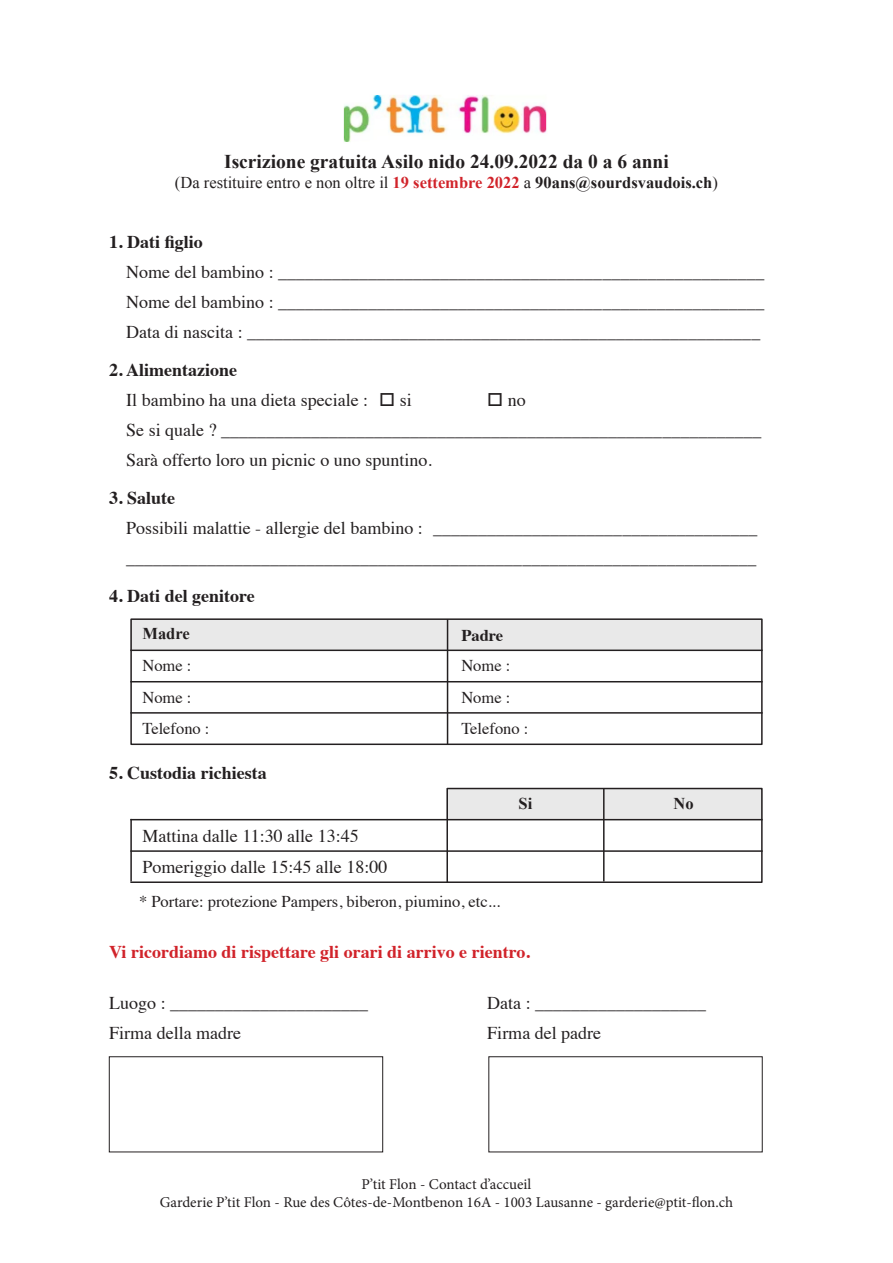
<style>
.page{position:relative;width:893px;height:1263px;background:#fff}
.page>*{position:absolute;margin:0;border:0;box-sizing:border-box;transform-origin:0 0}
.t1{font:700 19.5px "Times New Roman";color:#231f20}
.t2{font:18px "Times";color:#231f20}
.t3{font:700 18px "Times";color:#231f20}
.t4{font:700 18px "Times";color:#d1232a}
.t5{font:16.5px "Times";color:#231f20}
.t6{font:16.5px "Times New Roman";color:#231f20}
.t7{font:700 16.5px "Times New Roman";color:#231f20}
.t8{font:700 16.5px "Times";color:#231f20}
.t9{font:15px "Minion Pro";color:#231f20}
.s1{font-weight:700;color:#d1232a}
.s2{font-weight:700}
</style>
<div class="page">
<img style="left:343px;top:95px;width:204px;height:47px">
<div style="left:130px;top:618px;width:633px;height:127px;border:2px solid #231f20"></div>
<hr style="left:447px;top:619px;width:1px;height:125px;background:#231f20">
<hr style="left:130px;top:712px;width:633px;height:2px;background:#231f20">
<hr style="left:130px;top:681px;width:633px;height:1px;background:#231f20">
<div style="left:130px;top:619px;width:633px;height:32px;background:#e9e9e9"></div>
<div style="left:446px;top:788px;width:317px;height:95px;border:2px solid #231f20"></div>
<hr style="left:130px;top:819px;width:633px;height:1px;background:#231f20">
<hr style="left:130px;top:819px;width:2px;height:62px;background:#231f20">
<hr style="left:130px;top:850px;width:633px;height:2px;background:#231f20">
<div style="left:446px;top:788px;width:317px;height:32px;background:linear-gradient(to bottom,#ebebeb,#e5e5e5)"></div>
<hr style="left:603px;top:788px;width:2px;height:93px;background:#231f20">
<hr style="left:130px;top:881px;width:318px;height:2px;background:#231f20">
<div style="left:109px;top:1056px;width:274px;height:96px;border:1px solid #231f20"></div>
<div style="left:488px;top:1056px;width:275px;height:96px;border:1px solid #231f20"></div>
<p class="t1" style="left:224px;top:148px;width:446px">Iscrizione gratuita Asilo nido 24.09.2022 da 0 a 6 anni</p>
<p class="t6" style="left:175px;top:172px;width:544px">(Da restituire entro e non oltre il <span class="s1">19 settembre 2022</span> a <span class="s2">90ans@sourdsvaudois.ch</span>)</p>
<p class="t3" style="left:109px;top:225px;width:95px">1. Dati figlio</p>
<p class="t2" style="left:126px;top:255px;width:639px">Nome del bambino : ______________________________________________________</p>
<p class="t2" style="left:126px;top:285px;width:639px">Nome del bambino : ______________________________________________________</p>
<p class="t2" style="left:126px;top:315px;width:635px">Data di nascita : _________________________________________________________</p>
<p class="t3" style="left:109px;top:353px;width:130px">2. Alimentazione</p>
<p class="t2" style="left:126px;top:383px;width:287px">Il bambino ha una dieta speciale : □ si</p>
<p class="t2" style="left:487px;top:383px;width:40px">□ no</p>
<p class="t2" style="left:126px;top:413px;width:636px">Se si quale ? ____________________________________________________________</p>
<p class="t2" style="left:126px;top:443px;width:307px">Sarà offerto loro un picnic o uno spuntino.</p>
<p class="t3" style="left:109px;top:481px;width:68px">3. Salute</p>
<p class="t2" style="left:126px;top:511px;width:632px">Possibili malattie - allergie del bambino : ____________________________________</p>
<p class="t2" style="left:126px;top:541px;width:631px">______________________________________________________________________</p>
<p class="t3" style="left:109px;top:579px;width:147px">4. Dati del genitore</p>
<p class="t7" style="left:142px;top:622px;width:49px">Madre</p>
<p class="t8" style="left:461px;top:619px;width:43px">Padre</p>
<p class="t5" style="left:142px;top:650px;width:51px">Nome :</p>
<p class="t5" style="left:142px;top:682px;width:51px">Nome :</p>
<p class="t5" style="left:142px;top:713px;width:69px">Telefono :</p>
<p class="t5" style="left:461px;top:650px;width:51px">Nome :</p>
<p class="t5" style="left:461px;top:682px;width:51px">Nome :</p>
<p class="t5" style="left:461px;top:713px;width:69px">Telefono :</p>
<p class="t3" style="left:109px;top:756px;width:159px">5. Custodia richiesta</p>
<p class="t2" style="left:142px;top:819px;width:218px">Mattina dalle 11:30 alle 13:45</p>
<p class="t2" style="left:142px;top:850px;width:246px">Pomeriggio dalle 15:45 alle 18:00</p>
<p class="t7" style="left:519px;top:792px;width:15px">Si</p>
<p class="t7" style="left:673px;top:792px;width:22px">No</p>
<p class="t5" style="left:139px;top:886px;width:363px">* Portare: protezione Pampers, biberon, piumino, etc...</p>
<p class="t4" style="left:109px;top:934px;width:422px">Vi ricordiamo di rispettare gli orari di arrivo e rientro.</p>
<p class="t2" style="left:109px;top:986px;width:261px">Luogo : ______________________</p>
<p class="t2" style="left:487px;top:986px;width:220px">Data : ___________________</p>
<p class="t2" style="left:109px;top:1016px;width:133px">Firma della madre</p>
<p class="t2" style="left:487px;top:1016px;width:115px">Firma del padre</p>
<p class="t9" style="left:362px;top:1174px;width:171px">P’tit Flon - Contact d’accueil</p>
<p class="t9" style="left:160px;top:1192px;width:575px">Garderie P’tit Flon - Rue des Côtes-de-Montbenon 16A - 1003 Lausanne - garderie@ptit-flon.ch</p>
</div>
